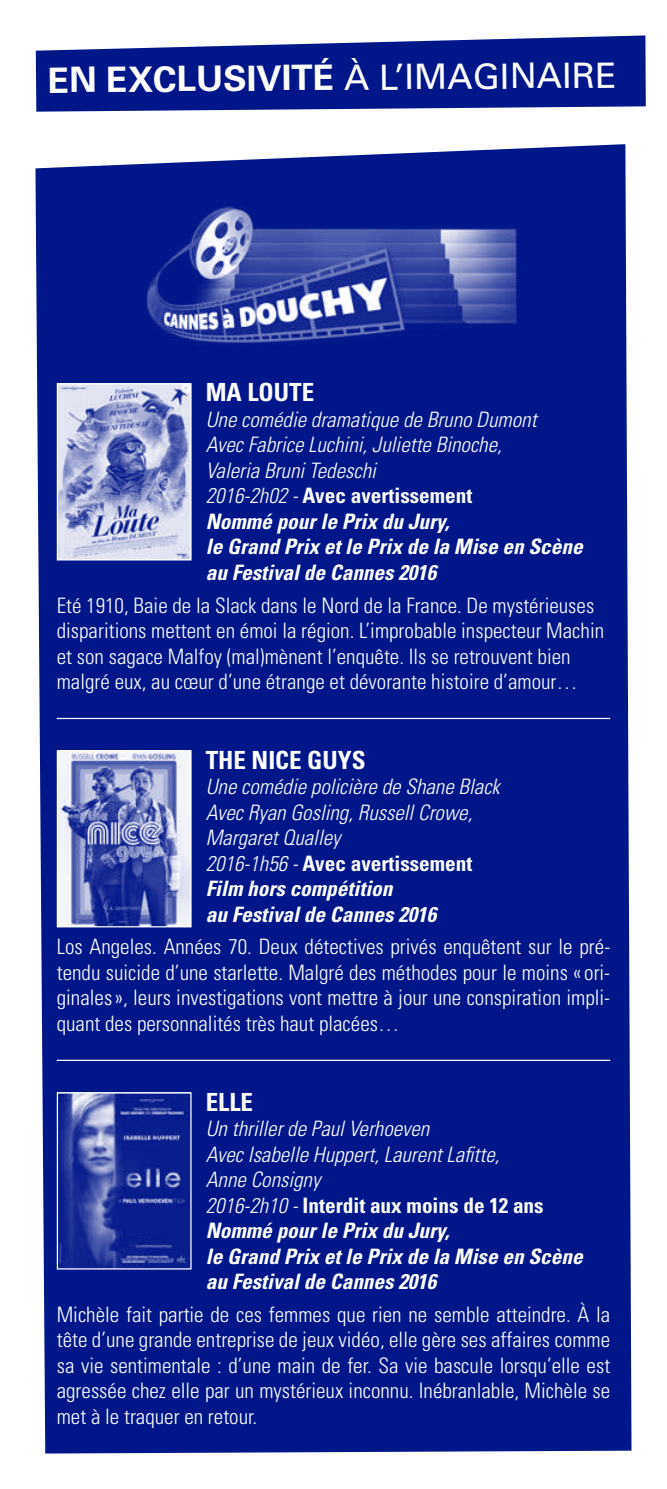
<style>
.page{position:relative;width:667px;height:1489px;background:#fff}
.page>*{position:absolute;margin:0;border:0;box-sizing:border-box;transform-origin:0 0}
.t1{font:700 35px "Univers";color:#fff}
.t2{font:700 condensed 25px "Univers";color:#fff}
.t3{font:300 condensed 21.25px/25.5px "Univers";color:#fff;text-align:justify}
.t4{font:italic 300 condensed 21.25px/25.5px "Univers";color:#fff}
.s1{font-weight:400}
.s2{font-weight:700;font-style:normal}
.s3{font-weight:700}
</style>
<div class="page">
<svg style="left:36px;top:35px;width:609px;height:77px;background:#243799"></svg>
<div style="left:35px;top:144px;width:596px;height:1309px;background:#001689"></div>
<hr style="left:57px;top:717px;width:552px;height:2px;background:#fff">
<hr style="left:57px;top:1059px;width:552px;height:1px;background:#fff">
<img style="left:59px;top:385px;width:130px;height:173px">
<div style="left:57px;top:383px;width:134px;height:177px;border:1px solid #fff"></div>
<img style="left:59px;top:752px;width:130px;height:173px">
<div style="left:57px;top:750px;width:134px;height:177px;border:1px solid #fff"></div>
<img style="left:59px;top:1094px;width:130px;height:173px">
<div style="left:57px;top:1092px;width:134px;height:177px;border:1px solid #fff"></div>
<img style="left:147px;top:201px;width:372px;height:145px">
<div style="left:144px;top:198px;width:378px;height:151px;border:2px solid #001689"></div>
<h1 class="t1" style="left:48px;top:60px;width:569px;rotate:-1deg">En exclusivité <span class="s1">à l’Imaginaire</span></h1>
<p class="t2" style="left:206px;top:377px;width:110px">MA LOUTE</p>
<p class="t4" style="left:206px;top:406px;width:378px">Une comédie dramatique de Bruno Dumont<br>Avec Fabrice Luchini, Juliette Binoche,<br>Valeria Bruni Tedeschi<br>2016-2h02 - <span class="s2">Avec avertissement<br></span><span class="s3">Nommé pour le Prix du Jury,<br>le Grand Prix et le Prix de la Mise en Scène au Festival de Cannes 2016</span></p>
<p class="t3" style="left:57px;top:592px;width:548px;text-align:left">Eté 1910, Baie de la Slack dans le Nord de la France. De mystérieuses disparitions mettent en émoi la région. L’improbable inspecteur Machin et son sagace Malfoy (mal)mènent l’enquête. Ils se retrouvent bien malgré eux, au cœur d’une étrange et dévorante histoire d’amour…</p>
<p class="t2" style="left:206px;top:744px;width:161px">THE NICE GUYS</p>
<p class="t4" style="left:206px;top:774px;width:295px">Une comédie policière de Shane Black<br>Avec Ryan Gosling, Russell Crowe,<br>Margaret Qualley<br>2016-1h56 - <span class="s2">Avec avertissement<br></span><span class="s3">Film hors compétition<br>au Festival de Cannes 2016</span></p>
<p class="t3" style="left:57px;top:934px;width:554px">Los Angeles. Années 70. Deux détectives privés enquêtent sur le pré&shy;tendu suicide d’une starlette. Malgré des méthodes pour le moins « ori&shy;ginales», leurs investigations vont mettre à jour une conspiration impli&shy;quant des personnalités très haut placées…</p>
<p class="t2" style="left:206px;top:1086px;width:49px">ELLE</p>
<p class="t4" style="left:206px;top:1115px;width:378px">Un thriller de Paul Verhoeven<br>Avec Isabelle Huppert, Laurent Lafitte,<br>Anne Consigny<br>2016-2h10 - <span class="s2">Interdit aux moins de 12 ans<br></span><span class="s3">Nommé pour le Prix du Jury,<br>le Grand Prix et le Prix de la Mise en Scène au Festival de Cannes 2016</span></p>
<p class="t3" style="left:57px;top:1301px;width:554px">Michèle fait partie de ces femmes que rien ne semble atteindre. À la tête d’une grande entreprise de jeux vidéo, elle gère ses affaires comme sa vie sentimentale : d’une main de fer. Sa vie bascule lorsqu’elle est agressée chez elle par un mystérieux inconnu. Inébranlable, Michèle se met à le traquer en retour.</p>
</div>
